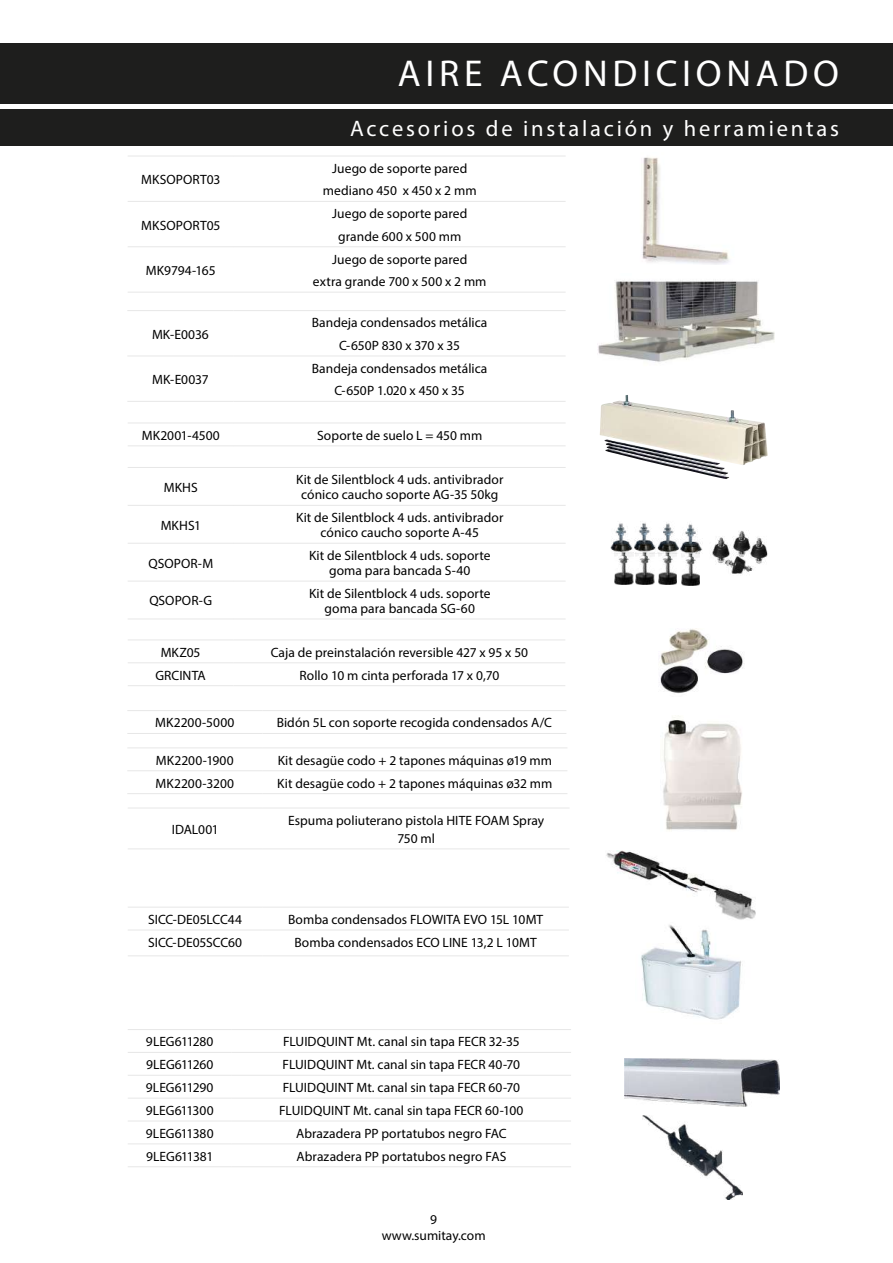
<style>
.page{position:relative;width:893px;height:1263px;background:#fff}
.page>*{position:absolute;margin:0;border:0;box-sizing:border-box;transform-origin:0 0}
.t1{font:37.5px "Myriad Pro";letter-spacing:.125em;color:#fff}
.t2{font:22.5px "Myriad Pro";letter-spacing:.125em;color:#fff}
.t3{font:13.5px/22.5px "Myriad Pro";letter-spacing:.005em;color:#000;text-align:center}
</style>
<div class="page">
<div style="left:0;top:109px;width:893px;height:36px;background:#1e1e1d"></div>
<div style="left:0;top:43px;width:893px;height:60px;background:#1e1e1d"></div>
<img style="left:641px;top:925px;width:100px;height:95px">
<img style="left:606px;top:850px;width:150px;height:70px">
<hr style="left:128px;top:907px;width:134px;height:1px;background:#e7e7e7">
<hr style="left:262px;top:907px;width:307px;height:1px;background:#e7e7e7">
<hr style="left:128px;top:930px;width:134px;height:1px;background:#e7e7e7">
<hr style="left:262px;top:930px;width:307px;height:1px;background:#e7e7e7">
<hr style="left:128px;top:955px;width:134px;height:1px;background:#e7e7e7">
<hr style="left:262px;top:955px;width:307px;height:1px;background:#e7e7e7">
<img style="left:598px;top:280px;width:177px;height:82px">
<img style="left:600px;top:395px;width:168px;height:70px">
<img style="left:642px;top:157px;width:87px;height:108px">
<img style="left:712px;top:530px;width:56px;height:44px">
<img style="left:610px;top:522px;width:93px;height:31px">
<img style="left:614px;top:552px;width:19px;height:33px">
<img style="left:635px;top:552px;width:19px;height:33px">
<img style="left:658px;top:553px;width:19px;height:32px">
<img style="left:681px;top:553px;width:19px;height:33px">
<hr style="left:128px;top:156px;width:106px;height:1px;background:#e7e7e7">
<hr style="left:234px;top:156px;width:332px;height:1px;background:#e7e7e7">
<hr style="left:128px;top:201px;width:106px;height:1px;background:#e7e7e7">
<hr style="left:234px;top:201px;width:332px;height:1px;background:#e7e7e7">
<hr style="left:128px;top:246px;width:106px;height:1px;background:#e7e7e7">
<hr style="left:234px;top:246px;width:332px;height:1px;background:#e7e7e7">
<hr style="left:128px;top:292px;width:106px;height:1px;background:#e7e7e7">
<hr style="left:234px;top:292px;width:332px;height:1px;background:#e7e7e7">
<hr style="left:127px;top:310px;width:107px;height:1px;background:#e7e7e7">
<hr style="left:234px;top:310px;width:332px;height:1px;background:#e7e7e7">
<hr style="left:127px;top:356px;width:107px;height:1px;background:#e7e7e7">
<hr style="left:234px;top:356px;width:332px;height:1px;background:#e7e7e7">
<hr style="left:127px;top:401px;width:107px;height:1px;background:#e7e7e7">
<hr style="left:234px;top:401px;width:332px;height:1px;background:#e7e7e7">
<hr style="left:128px;top:423px;width:106px;height:1px;background:#e7e7e7">
<hr style="left:234px;top:423px;width:332px;height:1px;background:#e7e7e7">
<hr style="left:128px;top:446px;width:106px;height:1px;background:#e7e7e7">
<hr style="left:234px;top:446px;width:332px;height:1px;background:#e7e7e7">
<hr style="left:128px;top:467px;width:106px;height:1px;background:#e7e7e7">
<hr style="left:234px;top:467px;width:332px;height:1px;background:#e7e7e7">
<hr style="left:128px;top:505px;width:106px;height:1px;background:#e7e7e7">
<hr style="left:234px;top:505px;width:332px;height:1px;background:#e7e7e7">
<hr style="left:128px;top:543px;width:106px;height:1px;background:#e7e7e7">
<hr style="left:234px;top:543px;width:332px;height:1px;background:#e7e7e7">
<hr style="left:128px;top:581px;width:106px;height:1px;background:#e7e7e7">
<hr style="left:234px;top:581px;width:332px;height:1px;background:#e7e7e7">
<hr style="left:128px;top:619px;width:106px;height:1px;background:#e7e7e7">
<hr style="left:234px;top:619px;width:332px;height:1px;background:#e7e7e7">
<hr style="left:128px;top:640px;width:105px;height:1px;background:#e7e7e7">
<hr style="left:233px;top:640px;width:332px;height:1px;background:#e7e7e7">
<hr style="left:128px;top:662px;width:105px;height:1px;background:#e7e7e7">
<hr style="left:233px;top:662px;width:332px;height:1px;background:#e7e7e7">
<hr style="left:128px;top:685px;width:105px;height:1px;background:#e7e7e7">
<hr style="left:233px;top:685px;width:332px;height:1px;background:#e7e7e7">
<img style="left:660px;top:628px;width:83px;height:66px">
<hr style="left:127px;top:710px;width:135px;height:1px;background:#e7e7e7">
<hr style="left:262px;top:710px;width:304px;height:1px;background:#e7e7e7">
<hr style="left:127px;top:733px;width:135px;height:1px;background:#e7e7e7">
<hr style="left:262px;top:733px;width:304px;height:1px;background:#e7e7e7">
<hr style="left:127px;top:748px;width:135px;height:1px;background:#e7e7e7">
<hr style="left:262px;top:748px;width:305px;height:1px;background:#e7e7e7">
<hr style="left:127px;top:770px;width:135px;height:1px;background:#e7e7e7">
<hr style="left:262px;top:770px;width:305px;height:1px;background:#e7e7e7">
<hr style="left:127px;top:793px;width:135px;height:1px;background:#e7e7e7">
<hr style="left:262px;top:793px;width:305px;height:1px;background:#e7e7e7">
<img style="left:663px;top:717px;width:79px;height:114px">
<hr style="left:128px;top:808px;width:135px;height:1px;background:#e7e7e7">
<hr style="left:263px;top:808px;width:307px;height:1px;background:#e7e7e7">
<hr style="left:128px;top:849px;width:135px;height:1px;background:#e7e7e7">
<hr style="left:263px;top:849px;width:307px;height:1px;background:#e7e7e7">
<img style="left:625px;top:1058px;width:154px;height:48px">
<img style="left:643px;top:1115px;width:100px;height:84px">
<hr style="left:128px;top:1029px;width:104px;height:1px;background:#e7e7e7">
<hr style="left:232px;top:1029px;width:339px;height:1px;background:#e7e7e7">
<hr style="left:128px;top:1052px;width:104px;height:1px;background:#e7e7e7">
<hr style="left:232px;top:1052px;width:339px;height:1px;background:#e7e7e7">
<hr style="left:128px;top:1075px;width:104px;height:1px;background:#e7e7e7">
<hr style="left:232px;top:1075px;width:339px;height:1px;background:#e7e7e7">
<hr style="left:128px;top:1098px;width:104px;height:1px;background:#e7e7e7">
<hr style="left:232px;top:1098px;width:339px;height:1px;background:#e7e7e7">
<hr style="left:128px;top:1121px;width:104px;height:1px;background:#e7e7e7">
<hr style="left:232px;top:1121px;width:339px;height:1px;background:#e7e7e7">
<hr style="left:128px;top:1143px;width:104px;height:1px;background:#e7e7e7">
<hr style="left:232px;top:1143px;width:339px;height:1px;background:#e7e7e7">
<hr style="left:128px;top:1166px;width:104px;height:1px;background:#e7e7e7">
<hr style="left:232px;top:1166px;width:339px;height:1px;background:#e7e7e7">
<h1 class="t1" style="left:398px;top:50px;width:442px">AIRE ACONDICIONADO</h1>
<h2 class="t2" style="left:350px;top:115px;width:490px">Accesorios de instalación y herramientas</h2>
<p class="t3" style="left:141px;top:168px;width:81px">MKSOPORT03</p>
<p class="t3" style="left:323px;top:157px;width:155px">Juego de soporte pared mediano 450 x 450 x 2 mm</p>
<p class="t3" style="left:141px;top:214px;width:81px">MKSOPORT05</p>
<p class="t3" style="left:332px;top:202px;width:137px">Juego de soporte pared grande 600 x 500 mm</p>
<p class="t3" style="left:146px;top:259px;width:71px">MK9794-165</p>
<p class="t3" style="left:313px;top:248px;width:175px">Juego de soporte pared<br>extra grande 700 x 500 x 2 mm</p>
<p class="t3" style="left:152px;top:323px;width:58px">MK-E0036</p>
<p class="t3" style="left:312px;top:311px;width:177px">Bandeja condensados metálica<br>C-650P 830 x 370 x 35</p>
<p class="t3" style="left:152px;top:368px;width:58px">MK-E0037</p>
<p class="t3" style="left:312px;top:357px;width:177px">Bandeja condensados metálica<br>C-650P 1.020 x 450 x 35</p>
<p class="t3" style="left:142px;top:424px;width:80px">MK2001-4500</p>
<p class="t3" style="left:317px;top:424px;width:167px">Soporte de suelo L = 450 mm</p>
<p class="t3" style="left:164px;top:476px;width:35px">MKHS</p>
<p class="t3" style="left:296px;top:472px;width:209px;line-height:15px">Kit de Silentblock 4 uds. antivibrador cónico caucho soporte AG-35 50kg</p>
<p class="t3" style="left:161px;top:514px;width:42px">MKHS1</p>
<p class="t3" style="left:296px;top:510px;width:209px;line-height:15px">Kit de Silentblock 4 uds. antivibrador cónico caucho soporte A-45</p>
<p class="t3" style="left:148px;top:552px;width:66px">QSOPOR-M</p>
<p class="t3" style="left:309px;top:548px;width:183px;line-height:15px">Kit de Silentblock 4 uds. soporte goma para bancada S-40</p>
<p class="t3" style="left:149px;top:589px;width:64px">QSOPOR-G</p>
<p class="t3" style="left:309px;top:586px;width:183px;line-height:15px">Kit de Silentblock 4 uds. soporte goma para bancada SG-60</p>
<p class="t3" style="left:161px;top:641px;width:41px">MKZ05</p>
<p class="t3" style="left:271px;top:641px;width:259px">Caja de preinstalación reversible 427 x 95 x 50</p>
<p class="t3" style="left:155px;top:664px;width:52px">GRCINTA</p>
<p class="t3" style="left:299px;top:664px;width:201px">Rollo 10 m cinta perforada 17 x 0,70</p>
<p class="t3" style="left:155px;top:711px;width:81px">MK2200-5000</p>
<p class="t3" style="left:277px;top:711px;width:277px">Bidón 5L con soporte recogida condensados A/C</p>
<p class="t3" style="left:156px;top:749px;width:79px">MK2200-1900</p>
<p class="t3" style="left:278px;top:749px;width:276px">Kit desagüe codo + 2 tapones máquinas ø19 mm</p>
<p class="t3" style="left:155px;top:772px;width:80px">MK2200-3200</p>
<p class="t3" style="left:277px;top:772px;width:277px">Kit desagüe codo + 2 tapones máquinas ø32 mm</p>
<p class="t3" style="left:172px;top:818px;width:49px">IDAL001</p>
<p class="t3" style="left:288px;top:811px;width:258px;line-height:18px">Espuma poliuterano pistola HITE FOAM Spray<br>750 ml</p>
<p class="t3" style="left:148px;top:908px;width:95px">SICC-DE05LCC44</p>
<p class="t3" style="left:288px;top:908px;width:257px">Bomba condensados FLOWITA EVO 15L 10MT</p>
<p class="t3" style="left:148px;top:931px;width:96px">SICC-DE05SCC60</p>
<p class="t3" style="left:294px;top:931px;width:244px">Bomba condensados ECO LINE 13,2 L 10MT</p>
<p class="t3" style="left:146px;top:1030px;width:69px">9LEG611280</p>
<p class="t3" style="left:283px;top:1030px;width:238px">FLUIDQUINT Mt. canal sin tapa FECR 32-35</p>
<p class="t3" style="left:146px;top:1053px;width:69px">9LEG611260</p>
<p class="t3" style="left:283px;top:1053px;width:239px">FLUIDQUINT Mt. canal sin tapa FECR 40-70</p>
<p class="t3" style="left:146px;top:1076px;width:69px">9LEG611290</p>
<p class="t3" style="left:283px;top:1076px;width:239px">FLUIDQUINT Mt. canal sin tapa FECR 60-70</p>
<p class="t3" style="left:146px;top:1099px;width:69px">9LEG611300</p>
<p class="t3" style="left:279px;top:1099px;width:246px">FLUIDQUINT Mt. canal sin tapa FECR 60-100</p>
<p class="t3" style="left:146px;top:1122px;width:69px">9LEG611380</p>
<p class="t3" style="left:296px;top:1122px;width:212px">Abrazadera PP portatubos negro FAC</p>
<p class="t3" style="left:146px;top:1145px;width:69px">9LEG611381</p>
<p class="t3" style="left:296px;top:1145px;width:212px">Abrazadera PP portatubos negro FAS</p>
<p class="t3" style="left:382px;top:1211px;width:105px;line-height:16.2px">9 www.sumitay.com</p>
</div>
